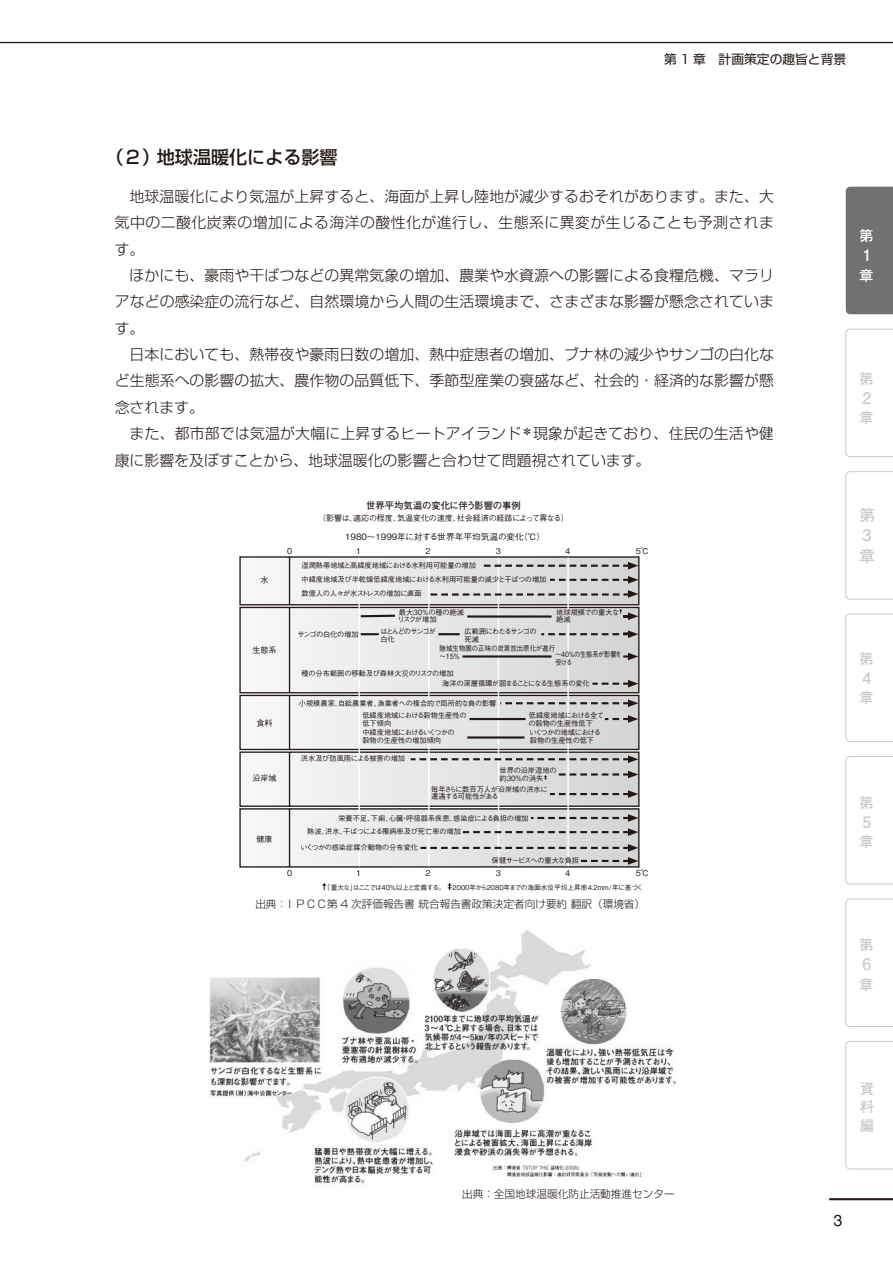
<style>
.page{position:relative;width:893px;height:1263px;background:#fff}
.page>*{position:absolute;margin:0;border:0;box-sizing:border-box;transform-origin:0 0}
.t1{font:18px "Shin Go Pro Medium 90 pv RKSJ H";color:#221815}
.t2{font:15.9px/20.7px "Futo Go B101 Pro Bold 90 pv RKSJ V";color:#c9caca}
.t3{font:15.9px "Helvetica";color:#221815}
.t4{font:15.9px "Futo Go B101 Pro Bold 90 pv RKSJ V";color:#fff}
.t5{font:14.85px/26.4px "Shin Go Pro Light 90 pv RKSJ H";letter-spacing:.005em;color:#221815;text-align:justify}
.t6{font:14.4px/18.6px "Futo Go B101 Pro Bold 90 pv RKSJ V";color:#c9caca;text-align:justify}
.t7{font:14.4px "Futo Go B101 Pro Bold 90 pv RKSJ V";color:#fff}
.t8{font:12.75px "Shin Go Pro Regular 90 pv RKSJ H";color:#221815}
.t9{font:10.65px "Shin Go Pro Light 90 pv RKSJ H";color:#221815}
.t10{font:9.45px "Futo Go B101 Pro Bold 90 pv RKSJ H";letter-spacing:-.01em;color:#221815}
.t11{font:8.7px "Gothic BBB Pro Medium 90 pv RKSJ H";color:#221815}
.t12{font:8.1px "Gothic BBB Pro Medium 90 pv RKSJ H";letter-spacing:-.03em;color:#221815}
.t13{font:8.1px "Gothic BBB Pro Medium 90 pv RKSJ H";color:#221815}
.t14{font:7.2px/7.6px "Gothic BBB Pro Medium 90 pv RKSJ H";color:#221815}
.t15{font:7.2px/7.6px "Gothic BBB Pro Medium 90 pv RKSJ H";letter-spacing:-.03em;color:#221815}
.t16{font:7.2px/7.6px "Gothic BBB Pro Medium 90 pv RKSJ H";letter-spacing:-.005em;color:#221815;scale:.9 1}
.t17{font:7.2px/7.6px "Gothic BBB Pro Medium 90 pv RKSJ H";letter-spacing:-.03em;color:#221815;scale:.85 1}
.t18{font:7.2px/7.6px "Gothic BBB Pro Medium 90 pv RKSJ H";letter-spacing:-.13em;color:#221815}
.t19{font:7.2px "Gothic BBB Pro Medium 90 pv RKSJ H";letter-spacing:-.07em;color:#221815}
.t20{font:7.2px/7.6px "Gothic BBB Pro Medium 90 pv RKSJ H";letter-spacing:-.165em;color:#221815}
.t21{font:7.2px "Gothic BBB Pro Medium 90 pv RKSJ H";letter-spacing:-.05em;color:#221815}
.t22{font:6.75px "Gothic BBB Pro Medium 90 pv RKSJ H";color:#221815}
</style>
<div class="page">
<hr style="left:829px;top:1198px;width:64px;height:2px;background:#221815">
<hr style="left:0;top:42px;width:893px;height:1px;background:#221815">
<div style="left:846px;top:187px;width:47px;height:127px;background:#727171"></div>
<svg style="left:845px;top:329px;width:48px;height:128px"></svg>
<svg style="left:845px;top:471px;width:48px;height:129px"></svg>
<svg style="left:845px;top:614px;width:48px;height:128px"></svg>
<svg style="left:845px;top:756px;width:48px;height:128px"></svg>
<svg style="left:845px;top:898px;width:48px;height:129px"></svg>
<svg style="left:845px;top:1041px;width:48px;height:128px"></svg>
<svg style="left:322px;top:883px;width:4px;height:7px"></svg>
<svg style="left:448px;top:883px;width:3px;height:7px"></svg>
<svg style="left:239px;top:556px;width:401px;height:312px"></svg>
<img style="left:209px;top:930px;width:468px;height:253px">
<p class="t8" style="left:664px;top:48px;width:183px">第 1 章　計画策定の趣旨と背景</p>
<p class="t1" style="left:106px;top:142px;width:233px">（２）地球温暖化による影響</p>
<p class="t5" style="left:115px;top:181px;width:661px;text-indent:15px">地球温暖化により気温が上昇すると、海面が上昇し陸地が減少するおそれがあります。また、大気中の二酸化炭素の増加による海洋の酸性化が進行し、生態系に異変が生じることも予測されます。</p>
<p class="t5" style="left:115px;top:260px;width:661px;text-indent:15px">ほかにも、豪雨や干ばつなどの異常気象の増加、農業や水資源への影響による食糧危機、マラリアなどの感染症の流行など、自然環境から人間の生活環境まで、さまざまな影響が懸念されています。</p>
<p class="t5" style="left:115px;top:339px;width:661px;text-indent:15px">日本においても、熱帯夜や豪雨日数の増加、熱中症患者の増加、ブナ林の減少やサンゴの白化など生態系への影響の拡大、農作物の品質低下、季節型産業の衰盛など、社会的・経済的な影響が懸念されます。</p>
<p class="t5" style="left:115px;top:418px;width:661px;text-indent:15px">また、都市部では気温が大幅に上昇するヒートアイランド<sup>＊</sup>現象が起きており、住民の生活や健康に影響を及ぼすことから、地球温暖化の影響と合わせて問題視されています。</p>
<p class="t13" style="left:260px;top:573px;width:10px">水</p>
<p class="t13" style="left:252px;top:643px;width:26px">生態系</p>
<p class="t13" style="left:256px;top:716px;width:18px">食料</p>
<p class="t13" style="left:252px;top:772px;width:26px">沿岸域</p>
<p class="t13" style="left:256px;top:832px;width:18px">健康</p>
<p class="t10" style="left:366px;top:498px;width:156px">世界平均気温の変化に伴う影響の事例</p>
<p class="t12" style="left:318px;top:512px;width:252px">（影響は、適応の程度、気温変化の速度、社会経済の経路によって異なる）</p>
<p class="t11" style="left:345px;top:529px;width:202px">1980～1999年に対する世界年平均気温の変化（℃）</p>
<p class="t14" style="left:301px;top:558px;width:247px;line-height:14px">湿潤熱帯地域と高緯度地域における水利用可能量の増加<br>中緯度地域及び半乾燥低緯度地域における水利用可能量の減少と干ばつの増加数億人の人々が水ストレスの増加に直面</p>
<p class="t21" style="left:298px;top:628px;width:62px">サンゴの白化の増加</p>
<p class="t13" style="left:287px;top:544px;width:7px">0</p>
<p class="t13" style="left:356px;top:544px;width:7px">1</p>
<p class="t13" style="left:425px;top:544px;width:7px">2</p>
<p class="t13" style="left:496px;top:544px;width:7px">3</p>
<p class="t13" style="left:565px;top:544px;width:7px">4</p>
<p class="t13" style="left:636px;top:544px;width:15px">5℃</p>
<p class="t15" style="left:398px;top:607px;width:68px">最大30％の種の絶滅リスクが増加</p>
<p class="t20" style="left:380px;top:627px;width:57px">はとんどのサンゴが白化</p>
<p class="t14" style="left:556px;top:607px;width:65px">地球規模での重大な絶滅</p>
<p class="t18" style="left:465px;top:627px;width:74px">広範囲にわたるサンゴの死滅</p>
<p class="t16" style="left:439px;top:644px;width:130px">陸域生物圏の正味の炭素放出原化が進行～15％</p>
<p class="t15" style="left:442px;top:679px;width:149px">海洋の深層循環が弱まることになる生態系の変化</p>
<p class="t17" style="left:555px;top:650px;width:80px">～40％の生態系が影響を受ける</p>
<p class="t15" style="left:302px;top:669px;width:154px">種の分布範囲の移動及び森林火災のリスクの増加</p>
<p class="t14" style="left:299px;top:699px;width:199px">小規模農家、自給農業者、漁業者への複合的で局所的な負の影響</p>
<p class="t14" style="left:362px;top:710px;width:106px">低緯度地域における穀物生産性の低下傾向</p>
<p class="t15" style="left:362px;top:728px;width:94px">中緯度地域におけるいくつかの穀物の生産性の増加傾向</p>
<p class="t15" style="left:529px;top:728px;width:73px">いくつかの地域における穀物の生産性の低下</p>
<p class="t15" style="left:529px;top:710px;width:77px">低緯度地域における全ての穀物の生産性低下</p>
<p class="t15" style="left:301px;top:754px;width:106px">洪水及び防風雨による被害の増加</p>
<p class="t14" style="left:499px;top:766px;width:59px">世界の沿岸湿地の約30％の消失</p>
<p class="t15" style="left:431px;top:784px;width:118px">毎年さらに数百万人が沿岸域の洪水に遭遇する可能性がある</p>
<p class="t14" style="left:307px;top:810px;width:223px;line-height:13.5px;text-indent:31px">栄養不足、下痢、心臓・呼吸器系疾患、感染症による負担の増加熱波、洪水、干ばつによる罹病率及び死亡率の増加</p>
<p class="t14" style="left:300px;top:843px;width:119px">いくつかの感染症媒介動物の分布変化</p>
<p class="t19" style="left:492px;top:855px;width:89px">保健サービスへの重大な負担</p>
<p class="t13" style="left:287px;top:867px;width:7px">0</p>
<p class="t13" style="left:356px;top:867px;width:7px">1</p>
<p class="t13" style="left:425px;top:867px;width:7px">2</p>
<p class="t13" style="left:496px;top:867px;width:7px">3</p>
<p class="t13" style="left:565px;top:867px;width:7px">4</p>
<p class="t13" style="left:636px;top:867px;width:15px">5℃</p>
<p class="t22" style="left:324px;top:882px;width:321px">「重大な」はここでは40％以上と定義する。 2000年から2080年までの海面水位平均上昇率4.2mm/年に基づく</p>
<p class="t9" style="left:255px;top:895px;width:391px">出典：ＩＰＣＣ第 4 次評価報告書 統合報告書政策決定者向け要約 翻訳（環境省）</p>
<p class="t7" style="left:859px;top:224px;width:15px">第</p>
<p class="t4" style="left:863px;top:243px;width:8px">1</p>
<p class="t7" style="left:859px;top:264px;width:15px">章</p>
<p class="t6" style="left:859px;top:367px;width:15px">第</p>
<p class="t2" style="left:863px;top:385px;width:10px">2</p>
<p class="t6" style="left:859px;top:406px;width:15px">章</p>
<p class="t2" style="left:859px;top:502px;width:17px">第<br>3章</p>
<p class="t6" style="left:859px;top:647px;width:15px">第</p>
<p class="t2" style="left:863px;top:665px;width:10px">4</p>
<p class="t6" style="left:859px;top:686px;width:15px">章</p>
<p class="t6" style="left:859px;top:791px;width:15px">第</p>
<p class="t2" style="left:863px;top:809px;width:10px">5</p>
<p class="t6" style="left:859px;top:830px;width:15px">章</p>
<p class="t6" style="left:859px;top:933px;width:15px">第</p>
<p class="t2" style="left:863px;top:952px;width:10px">6</p>
<p class="t6" style="left:859px;top:973px;width:15px">章</p>
<p class="t9" style="left:462px;top:1185px;width:214px">出典：全国地球温暖化防止活動推進センター</p>
<p class="t6" style="left:860px;top:1077px;width:15px">資料編</p>
<p class="t3" style="left:833px;top:1211px;width:10px">3</p>
</div>
